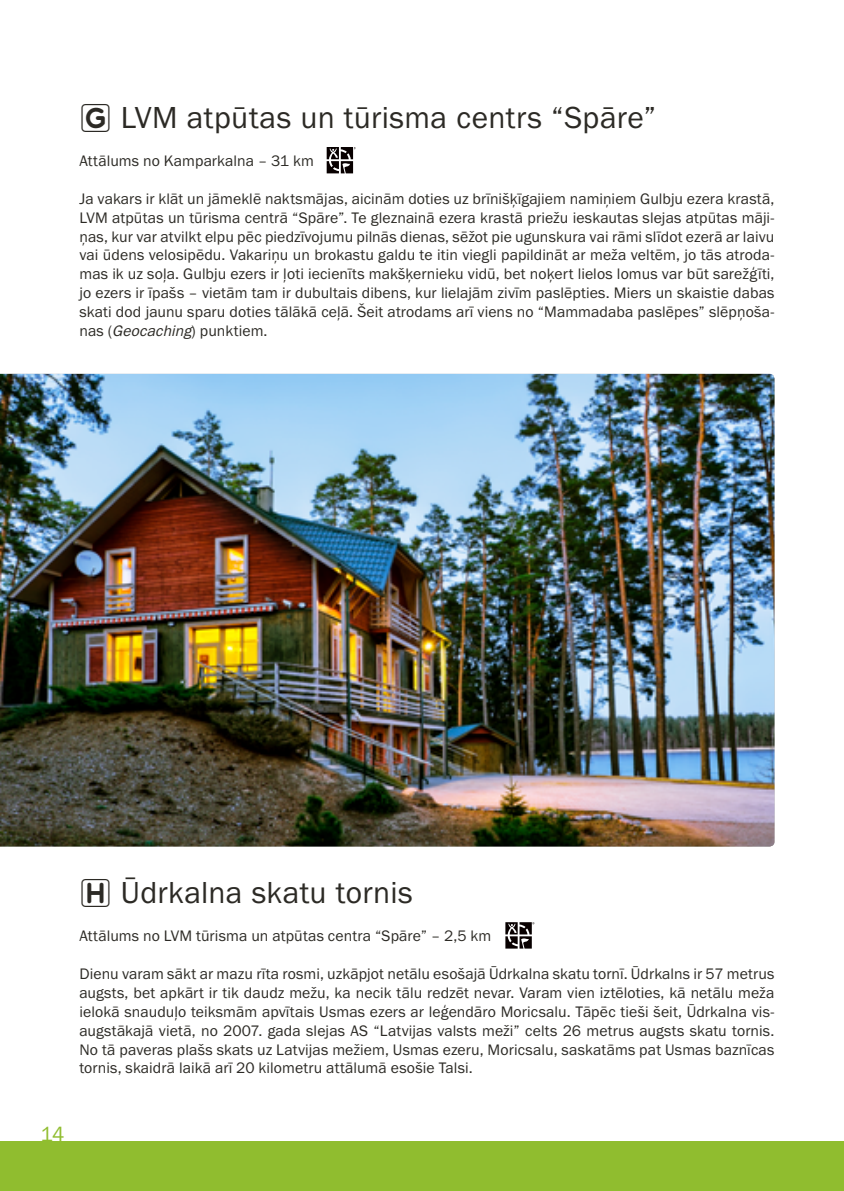
<style>
.page{position:relative;width:844px;height:1191px;background:#fff}
.page>*{position:absolute;margin:0;border:0;box-sizing:border-box;transform-origin:0 0}
.t1{font:31.5px "Franklin Gothic";letter-spacing:.01em;color:#2c2a25}
.t2{font:21px "Franklin Gothic";color:#90bd2f}
.t3{font:15.75px/18.9px "Franklin Gothic";letter-spacing:.005em;color:#2c2a25;text-align:justify}
.s1{font-family:"Mamma Daba Picto";font-size:35px}
.s2{font-style:italic}
</style>
<div class="page">
<div style="left:0;top:1141px;width:843px;height:50px;background:#90bd2f"></div>
<img style="left:0;top:374px;width:774px;height:472px">
<svg style="left:326px;top:147px;width:29px;height:26px"></svg>
<svg style="left:505px;top:922px;width:29px;height:26px"></svg>
<h1 class="t1" style="left:79px;top:98px;width:578px"><span class="s1">g</span> LVM atpūtas un tūrisma centrs “Spāre”</h1>
<p class="t3" style="left:79px;top:151px;width:236px">Attālums no Kamparkalna – 31 km</p>
<p class="t3" style="left:79px;top:189px;width:696px">Ja vakars ir klāt un jāmeklē naktsmājas, aicinām doties uz brīnišķīgajiem namiņiem Gulbju ezera krastā, LVM atpūtas un tūrisma centrā “Spāre”. Te gleznainā ezera krastā priežu ieskautas slejas atpūtas māji&shy;ņas, kur var atvilkt elpu pēc piedzīvojumu pilnās dienas, sēžot pie ugunskura vai rāmi slīdot ezerā ar laivu vai ūdens velosipēdu. Vakariņu un brokastu galdu te itin viegli papildināt ar meža veltēm, jo tās atroda&shy;mas ik uz soļa. Gulbju ezers ir ļoti iecienīts makšķernieku vidū, bet noķert lielos lomus var būt sarežģīti, jo ezers ir īpašs – vietām tam ir dubultais dibens, kur lielajām zivīm paslēpties. Miers un skaistie dabas skati dod jaunu sparu doties tālākā ceļā. Šeit atrodams arī viens no “Mammadaba paslēpes” slēpņoša&shy;nas (<span class="s2">Geocaching</span>) punktiem.</p>
<h1 class="t1" style="left:79px;top:873px;width:335px"><span class="s1">h</span> Ūdrkalna skatu tornis</h1>
<p class="t3" style="left:79px;top:926px;width:413px">Attālums no LVM tūrisma un atpūtas centra “Spāre” – 2,5 km</p>
<p class="t3" style="left:79px;top:964px;width:696px">Dienu varam sākt ar mazu rīta rosmi, uzkāpjot netālu esošajā Ūdrkalna skatu tornī. Ūdrkalns ir 57 metrus augsts, bet apkārt ir tik daudz mežu, ka necik tālu redzēt nevar. Varam vien iztēloties, kā netālu meža ielokā snauduļo teiksmām apvītais Usmas ezers ar leģendāro Moricsalu. Tāpēc tieši šeit, Ūdrkalna vis&shy;augstākajā vietā, no 2007. gada slejas AS “Latvijas valsts meži” celts 26 metrus augsts skatu tornis.<br>No tā paveras plašs skats uz Latvijas mežiem, Usmas ezeru, Moricsalu, saskatāms pat Usmas baznīcas tornis, skaidrā laikā arī 20 kilometru attālumā esošie Talsi.</p>
<h2 class="t2" style="left:40px;top:1121px;width:26px">14</h2>
</div>
